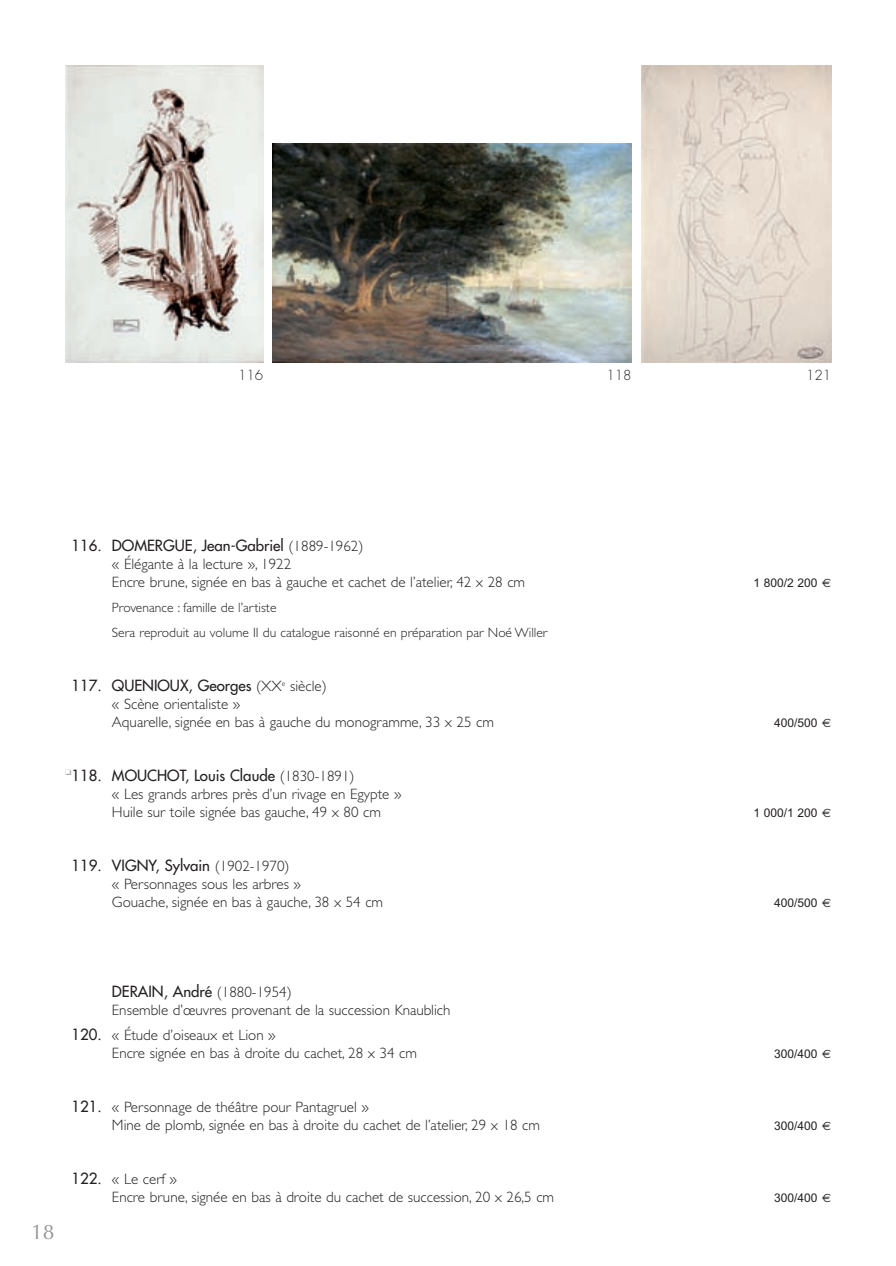
<style>
.page{position:relative;width:896px;height:1266px;background:#fff}
.page>*{position:absolute;margin:0;border:0;box-sizing:border-box;transform-origin:0 0}
.t1{font:21px "Optima";color:#939598}
.t2{font:300 15px/18px "Gill Sans";color:#231f20}
.t3{font:15px "Futura";color:#231f20}
.t4{font:300 13.5px/25px "Gill Sans";color:#231f20}
.t5{font:300 13.5px "Futura";color:#231f20}
.t6{font:12px "Arial";color:#231f20}
.s1{font-family:"Gill Sans";font-weight:300}
.s2{font-family:"Euro Sans"}
.s3{font-family:"Futura";font-weight:400}
</style>
<div class="page">
<img style="left:272px;top:143px;width:359px;height:220px">
<img style="left:641px;top:65px;width:189px;height:298px">
<img style="left:65px;top:65px;width:198px;height:298px">
<p class="t5" style="left:238px;top:369px;width:27px">116</p>
<p class="t5" style="left:606px;top:369px;width:27px">118</p>
<p class="t5" style="left:805px;top:369px;width:27px">121</p>
<p class="t3" style="left:65px;top:538px;width:299px"><sup>❏</sup>116. DOMERGUE, Jean-Gabriel <span class="s1">(1889-1962)</span></p>
<p class="t2" style="left:112px;top:556px;width:414px">« Élégante à la lecture », 1922<br>Encre brune, signée en bas à gauche et cachet de l’atelier, 42 x 28 cm</p>
<p class="t4" style="left:112px;top:596px;width:437px">Provenance : famille de l’artiste<br>Sera reproduit au volume II du catalogue raisonné en préparation par Noé Willer</p>
<p class="t3" style="left:65px;top:678px;width:263px"><sup>❏</sup>117. QUENIOUX, Georges <span class="s1">(XX</span><sup>e</sup> <span class="s1">siècle)</span></p>
<p class="t2" style="left:112px;top:696px;width:383px">« Scène orientaliste »<br>Aquarelle, signée en bas à gauche du monogramme, 33 x 25 cm</p>
<p class="t3" style="left:65px;top:768px;width:291px"><sup>❏</sup>118. MOUCHOT, Louis Claude <span class="s1">(1830-1891)</span></p>
<p class="t2" style="left:112px;top:786px;width:291px">« Les grands arbres près d’un rivage en Egypte »<br>Huile sur toile signée bas gauche, 49 x 80 cm</p>
<p class="t3" style="left:65px;top:858px;width:226px"><sup>❏</sup>119. VIGNY, Sylvain <span class="s1">(1902-1970)</span></p>
<p class="t2" style="left:112px;top:876px;width:272px">« Personnages sous les arbres »<br>Gouache, signée en bas à gauche, 38 x 54 cm</p>
<p class="t6" style="left:753px;top:576px;width:79px">1 800/2 200 <span class="s2">€</span></p>
<p class="t6" style="left:773px;top:716px;width:58px">400/500 <span class="s2">€</span></p>
<p class="t6" style="left:753px;top:806px;width:79px">1 000/1 200 <span class="s2">€</span></p>
<p class="t6" style="left:773px;top:896px;width:58px">400/500 <span class="s2">€</span></p>
<p class="t3" style="left:112px;top:984px;width:181px">DERAIN, André <span class="s1">(1880-1954)</span></p>
<p class="t2" style="left:65px;top:999px;width:386px;line-height:24.5px;text-indent:47px">Ensemble d’œuvres provenant de la succession Knaublich <sup>❏</sup><span class="s3">120.</span> « Étude d’oiseaux et Lion »</p>
<p class="t2" style="left:112px;top:1045px;width:306px">Encre signée en bas à droite du cachet, 28 x 34 cm</p>
<p class="t6" style="left:773px;top:1046px;width:58px">300/400 <span class="s2">€</span></p>
<p class="t2" style="left:112px;top:1099px;width:429px;text-indent:-47px"><sup>❏</sup><span class="s3">121.</span> « Personnage de théâtre pour Pantagruel »<br>Mine de plomb, signée en bas à droite du cachet de l’atelier, 29 x 18 cm</p>
<p class="t6" style="left:773px;top:1118px;width:58px">300/400 <span class="s2">€</span></p>
<h1 class="t1" style="left:31px;top:1219px;width:25px">18</h1>
<p class="t2" style="left:112px;top:1171px;width:443px;text-indent:-47px"><sup>❏</sup><span class="s3">122.</span> « Le cerf »<br>Encre brune, signée en bas à droite du cachet de succession, 20 x 26,5 cm</p>
<p class="t6" style="left:773px;top:1190px;width:58px">300/400 <span class="s2">€</span></p>
</div>
